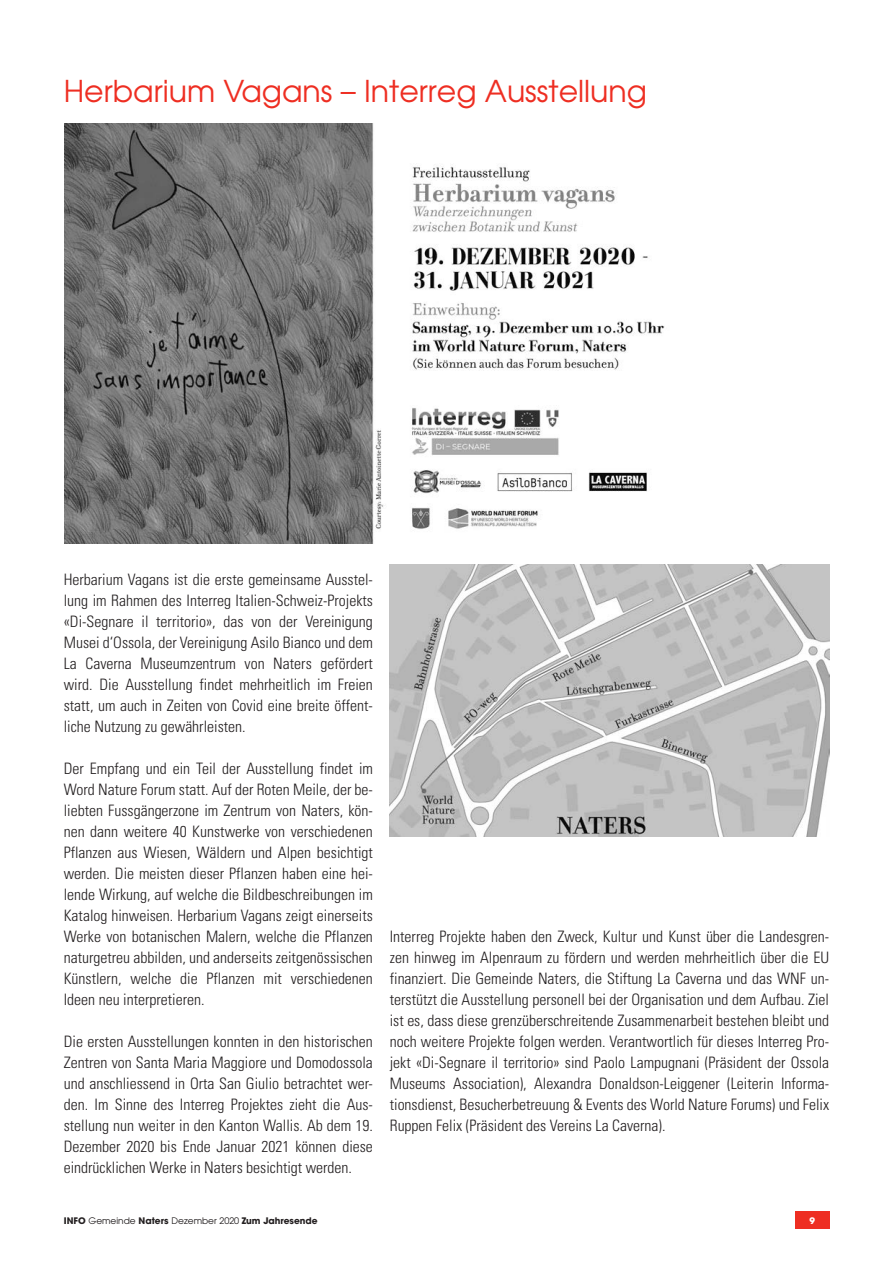
<style>
.page{position:relative;width:893px;height:1263px;background:#fff}
.page>*{position:absolute;margin:0;border:0;box-sizing:border-box;transform-origin:0 0}
.t1{font:30px "Avant Garde";color:#ee2e22}
.t2{font:300 condensed 15.75px/21px "Univers";color:#231f20;text-align:justify}
.t3{font:700 9px "Avant Garde";color:#231f20}
.t4{font:700 9px "Avant Garde";color:#fff}
.s1{font-weight:400}
</style>
<div class="page">
<div style="left:795px;top:1212px;width:34px;height:17px;background:#ee2e22"></div>
<img style="left:64px;top:123px;width:601px;height:420px">
<img style="left:390px;top:564px;width:439px;height:272px">
<p class="t1" style="left:64px;top:72px;width:585px">Herbarium Vagans – Interreg Ausstellung</p>
<p class="t2" style="left:64px;top:569px;width:311px">Herbarium Vagans ist die erste gemeinsame Ausstel&shy;lung im Rahmen des Interreg Italien-Schweiz-Projekts «Di-Segnare il territorio», das von der Vereinigung Musei d‘Ossola, der Vereinigung Asilo Bianco und dem La Caverna Museumzentrum von Naters gefördert wird. Die Ausstellung findet mehrheitlich im Freien statt, um auch in Zeiten von Covid eine breite öffent&shy;liche Nutzung zu gewährleisten.</p>
<p class="t2" style="left:64px;top:758px;width:311px">Der Empfang und ein Teil der Ausstellung findet im Word Nature Forum statt. Auf der Roten Meile, der be&shy;liebten Fussgängerzone im Zentrum von Naters, kön&shy;nen dann weitere 40 Kunstwerke von verschiedenen Pflanzen aus Wiesen, Wäldern und Alpen besichtigt werden. Die meisten dieser Pflanzen haben eine hei&shy;lende Wirkung, auf welche die Bildbeschreibungen im Katalog hinweisen. Herbarium Vagans zeigt einerseits Werke von botanischen Malern, welche die Pflanzen naturgetreu abbilden, und anderseits zeitgenössischen Künstlern, welche die Pflanzen mit verschiedenen Ideen neu interpretieren.</p>
<p class="t2" style="left:64px;top:1031px;width:311px">Die ersten Ausstellungen konnten in den historischen Zentren von Santa Maria Maggiore und Domodossola und anschliessend in Orta San Giulio betrachtet wer&shy;den. Im Sinne des Interreg Projektes zieht die Aus&shy;stellung nun weiter in den Kanton Wallis. Ab dem 19.<br>Dezember 2020 bis Ende Januar 2021 können diese eindrücklichen Werke in Naters besichtigt werden.</p>
<p class="t2" style="left:390px;top:926px;width:441px">Interreg Projekte haben den Zweck, Kultur und Kunst über die Landesgren&shy;zen hinweg im Alpenraum zu fördern und werden mehrheitlich über die EU finanziert. Die Gemeinde Naters, die Stiftung La Caverna und das WNF un&shy;terstützt die Ausstellung personell bei der Organisation und dem Aufbau. Ziel ist es, dass diese grenzüberschreitende Zusammenarbeit bestehen bleibt und noch weitere Projekte folgen werden. Verantwortlich für dieses Interreg Pro&shy;jekt «Di-Segnare il territorio» sind Paolo Lampugnani (Präsident der Ossola Museums Association), Alexandra Donaldson-Leiggener (Leiterin Informa&shy;tionsdienst, Besucherbetreuung &amp; Events des World Nature Forums) und Felix Ruppen Felix (Präsident des Vereins La Caverna).</p>
<p class="t3" style="left:64px;top:1215px;width:255px">INFO <span class="s1">Gemeinde</span> Naters <span class="s1">Dezember 2020</span> Zum Jahresende</p>
<p class="t4" style="left:809px;top:1215px;width:7px">9</p>
</div>
